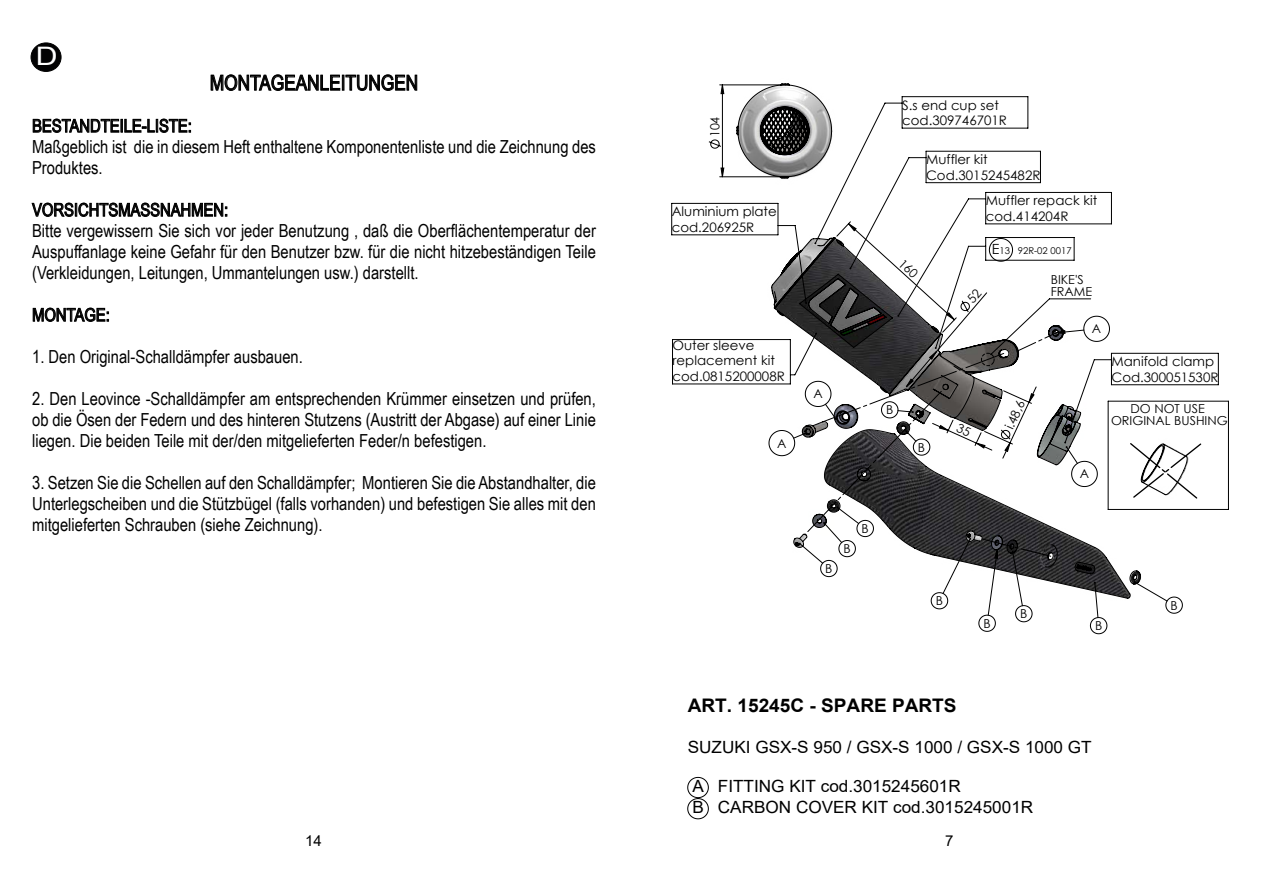
<style>
.page{position:relative;width:1263px;height:893px;background:#fff}
.page>*{position:absolute;margin:0;border:0;box-sizing:border-box;transform-origin:0 0}
.t1{font:25.5px "Arial";color:#fff;scale:1.19 1}
.t2{font:21px "Arial Narrow";color:#000}
.t3{font:700 18.75px "Arial";color:#000}
.t4{font:18px/21px "Arial Narrow";color:#000}
.t5{font:16.8px/21.1px "Arial";color:#000}
.t6{font:15px "Arial";color:#000}
.t7{font:13.05px/15.8px "Century Gothic";color:#000}
.t8{font:12.6px "Century Gothic";color:#000}
.t9{font:12.3px/12px "Century Gothic";color:#000}
.t10{font:9.3px "Century Gothic";color:#000}
.s1{font-size:14.1px}
</style>
<div class="page">
<svg style="left:687px;top:777px;width:22px;height:42px"></svg>
<svg style="left:672px;top:96px;width:547px;height:305px"></svg>
<hr style="left:1108px;top:509px;width:120px;height:1px;background:#000">
<hr style="left:1228px;top:401px;width:1px;height:108px;background:#000">
<hr style="left:1108px;top:401px;width:120px;height:1px;background:#000">
<svg style="left:1188px;top:443px;width:14px;height:56px"></svg>
<hr style="left:720px;top:85px;width:62px;height:1px;background:#000">
<hr style="left:720px;top:177px;width:62px;height:1px;background:#000">
<svg style="left:708px;top:84px;width:16px;height:93px"></svg>
<svg style="left:814px;top:236px;width:374px;height:363px"></svg>
<svg style="left:736px;top:83px;width:96px;height:96px"></svg>
<svg style="left:211px;top:74px;width:206px;height:17px"></svg>
<svg style="left:33px;top:119px;width:158px;height:14px"></svg>
<svg style="left:32px;top:203px;width:195px;height:14px"></svg>
<svg style="left:33px;top:308px;width:76px;height:14px"></svg>
<div style="left:31px;top:43px;width:30px;height:28px;background:#020203;border-radius:50%"></div>
<div style="left:31px;top:43px;width:30px;height:29px;border:1px solid #000;border-radius:50%"></div>
<svg style="left:671px;top:203px;width:386px;height:354px"></svg>
<h1 class="t1" style="left:36px;top:38px;width:20px">D</h1>
<p class="t2" style="left:210px;top:67px;width:210px">MONTAGEANLEITUNGEN</p>
<p class="t4" style="left:32px;top:115px;width:565px">BESTANDTEILE-LISTE:<br>Maßgeblich ist die in diesem Heft enthaltene Komponentenliste und die Zeichnung des<br>Produktes.</p>
<p class="t4" style="left:32px;top:199px;width:565px">VORSICHTSMASSNAHMEN:<br>Bitte vergewissern Sie sich vor jeder Benutzung , daß die Oberflächentemperatur der Auspuffanlage keine Gefahr für den Benutzer bzw. für die nicht hitzebeständigen Teile (Verkleidungen, Leitungen, Ummantelungen usw.) darstellt.</p>
<p class="t4" style="left:32px;top:304px;width:79px">MONTAGE:</p>
<p class="t4" style="left:32px;top:346px;width:272px">1. Den Original-Schalldämpfer ausbauen.</p>
<p class="t4" style="left:32px;top:388px;width:565px;text-align:justify">2. Den Leovince -Schalldämpfer am entsprechenden Krümmer einsetzen und prüfen, ob die Ösen der Federn und des hinteren Stutzens (Austritt der Abgase) auf einer Linie liegen. Die beiden Teile mit der/den mitgelieferten Feder/n befestigen.</p>
<p class="t4" style="left:32px;top:472px;width:565px;text-align:justify">3. Setzen Sie die Schellen auf den Schalldämpfer; Montieren Sie die Abstandhalter, die Unterlegscheiben und die Stützbügel (falls vorhanden) und befestigen Sie alles mit den mitgelieferten Schrauben (siehe Zeichnung).</p>
<p class="t8" style="left:706px;top:137px;width:22px;rotate:-90deg">104</p>
<p class="t7" style="left:672px;top:203px;width:106px">Aluminium plate cod.206925R</p>
<p class="t7" style="left:673px;top:337px;width:114px">Outer sleeve replacement kit cod.0815200008R</p>
<p class="t9" style="left:777px;top:437px;width:11px">A</p>
<p class="t9" style="left:813px;top:388px;width:11px">A</p>
<p class="t9" style="left:825px;top:562px;width:9px">B</p>
<p class="t9" style="left:843px;top:542px;width:9px">B</p>
<p class="t9" style="left:861px;top:522px;width:9px">B</p>
<p class="t7" style="left:902px;top:97px;width:106px">S.s end cup set cod.309746701R</p>
<p class="t9" style="left:886px;top:404px;width:9px">B</p>
<p class="t7" style="left:926px;top:151px;width:116px">Muffler kit<br>Cod.3015245482R</p>
<p class="t7" style="left:986px;top:192px;width:113px">Muffler repack kit cod.414204R</p>
<p class="t10" style="left:992px;top:244px;width:81px"><span class="s1">E</span>13 92R-02 0017</p>
<p class="t9" style="left:1051px;top:273px;width:43px">BIKE'S<br>FRAME</p>
<p class="t9" style="left:918px;top:441px;width:9px">B</p>
<p class="t8" style="left:1001px;top:425px;width:31px;rotate:-65deg">i.48,6</p>
<p class="t9" style="left:1092px;top:323px;width:11px">A</p>
<p class="t7" style="left:1111px;top:353px;width:109px">Manifold clamp<br>Cod.300051530R</p>
<p class="t9" style="left:1111px;top:403px;width:118px;text-align:center">DO NOT USE<br>ORIGINAL BUSHING</p>
<p class="t9" style="left:1080px;top:468px;width:11px">A</p>
<p class="t9" style="left:936px;top:595px;width:9px">B</p>
<p class="t9" style="left:983px;top:617px;width:9px">B</p>
<p class="t9" style="left:1020px;top:608px;width:9px">B</p>
<p class="t9" style="left:1095px;top:619px;width:9px">B</p>
<p class="t9" style="left:1170px;top:599px;width:9px">B</p>
<p class="t3" style="left:688px;top:692px;width:270px">ART. 15245C - SPARE PARTS</p>
<p class="t5" style="left:688px;top:737px;width:405px">SUZUKI GSX-S 950 / GSX-S 1000 / GSX-S 1000 GT</p>
<p class="t5" style="left:692px;top:776px;width:342px">A FITTING KIT cod.3015245601R<br>B CARBON COVER KIT cod.3015245001R</p>
<p class="t6" style="left:305px;top:830px;width:18px">14</p>
<p class="t6" style="left:945px;top:830px;width:10px">7</p>
</div>
